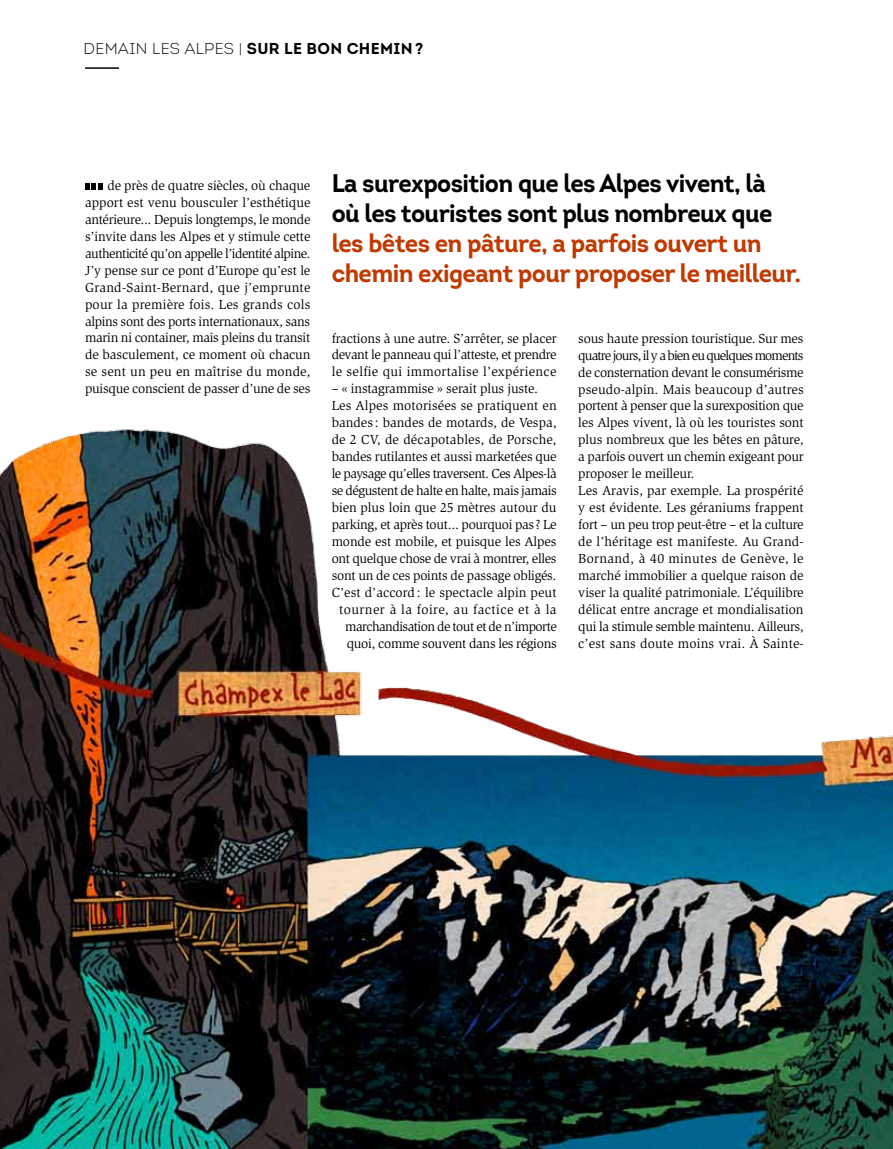
<style>
.page{position:relative;width:893px;height:1149px;background:#fff}
.page>*{position:absolute;margin:0;border:0;box-sizing:border-box;transform-origin:0 0}
.t1{font:700 25.5px/30px "Intro";letter-spacing:-.025em;color:#c03900;scale:.95 1}
.t2{font:700 25.5px/30px "Intro";letter-spacing:-.025em;color:#000;scale:.95 1}
.t3{font:300 15.75px "Intro";letter-spacing:.02em;color:#000}
.t4{font:13.5px/17px "Slimbach Std";letter-spacing:-.01em;color:#000;text-align:justify}
.t5{font:13.5px "Slimbach Std";letter-spacing:-.035em;color:#000}
.t6{font:13.5px "Slimbach Std";letter-spacing:.01em;color:#000}
.t7{font:13.5px "Slimbach Std";letter-spacing:-.04em;color:#000}
.t8{font:13.5px "Slimbach Std";letter-spacing:.035em;color:#000}
.s1{font-weight:700}
</style>
<div class="page">
<img style="left:0;top:67px;width:893px;height:1081px">
<p class="t3" style="left:84px;top:39px;width:341px">DEMAIN LES ALPES | <span class="s1">sur le bon chemin ?</span></p>
<p class="t4" style="left:85px;top:177px;width:227px;text-indent:22px">de près de quatre siècles, où chaque apport est venu bousculer l’esthétique antérieure... Depuis longtemps, le monde s’invite dans les Alpes et y stimule cette authenticité qu’on appelle l’identité alpine.<br>J’y pense sur ce pont d’Europe qu’est le Grand-Saint-Bernard, que j’emprunte pour la première fois. Les grands cols alpins sont des ports internationaux, sans marin ni container, mais pleins du transit de basculement, ce moment où chacun se sent un peu en maîtrise du monde, puisque conscient de passer d’une de ses</p>
<h1 class="t2" style="left:332px;top:168px;width:466px">La surexposition que les Alpes vivent, là où les touristes sont plus nombreux que</h1>
<h1 class="t1" style="left:332px;top:228px;width:496px">les bêtes en pâture, a parfois ouvert un chemin exigeant pour proposer le meilleur.</h1>
<p class="t4" style="left:332px;top:329px;width:226px">fractions à une autre. S’arrêter, se placer devant le panneau qui l’atteste, et prendre le selfie qui immortalise l’expérience</p>
<p class="t4" style="left:332px;top:380px;width:208px">– « instagrammise » serait plus juste.</p>
<p class="t6" style="left:332px;top:398px;width:227px">Les Alpes motorisées se pratiquent en</p>
<p class="t4" style="left:332px;top:414px;width:227px">bandes : bandes de motards, de Vespa,</p>
<p class="t6" style="left:332px;top:432px;width:226px">de 2 CV, de décapotables, de Porsche,</p>
<p class="t4" style="left:332px;top:448px;width:226px">bandes rutilantes et aussi marketées que</p>
<p class="t5" style="left:332px;top:466px;width:227px">le paysage qu’elles traversent. Ces Alpes-là</p>
<p class="t5" style="left:332px;top:483px;width:227px">se dégustent de halte en halte, mais jamais</p>
<p class="t4" style="left:332px;top:499px;width:226px">bien plus loin que 25 mètres autour du</p>
<p class="t4" style="left:332px;top:516px;width:226px">parking, et après tout... pourquoi pas? Le</p>
<p class="t4" style="left:332px;top:533px;width:226px">monde est mobile, et puisque les Alpes</p>
<p class="t4" style="left:332px;top:550px;width:226px">ont quelque chose de vrai à montrer, elles</p>
<p class="t4" style="left:332px;top:567px;width:226px">sont un de ces points de passage obligés.</p>
<p class="t4" style="left:332px;top:584px;width:226px">C’est d’accord : le spectacle alpin peut</p>
<p class="t8" style="left:339px;top:601px;width:219px">tourner à la foire, au factice et à la</p>
<p class="t7" style="left:345px;top:618px;width:213px">marchandisation de tout et de n’importe</p>
<p class="t4" style="left:347px;top:635px;width:212px">quoi, comme souvent dans les régions</p>
<p class="t4" style="left:578px;top:329px;width:227px;text-align:left">sous haute pression touristique. Sur mes quatre jours, il y a bien eu quelques moments de consternation devant le consumérisme pseudo-alpin. Mais beaucoup d’autres portent à penser que la surexposition que les Alpes vivent, là où les touristes sont plus nombreux que les bêtes en pâture, a parfois ouvert un chemin exigeant pour proposer le meilleur.<br>Les Aravis, par exemple. La prospérité y est évidente. Les géraniums frappent fort – un peu trop peut-être – et la culture de l’héritage est manifeste. Au Grand-Bornand, à 40 minutes de Genève, le marché immobilier a quelque raison de viser la qualité patrimoniale. L’équilibre délicat entre ancrage et mondialisation qui la stimule semble maintenu. Ailleurs, c’est sans doute moins vrai. À Sainte-</p>
</div>
